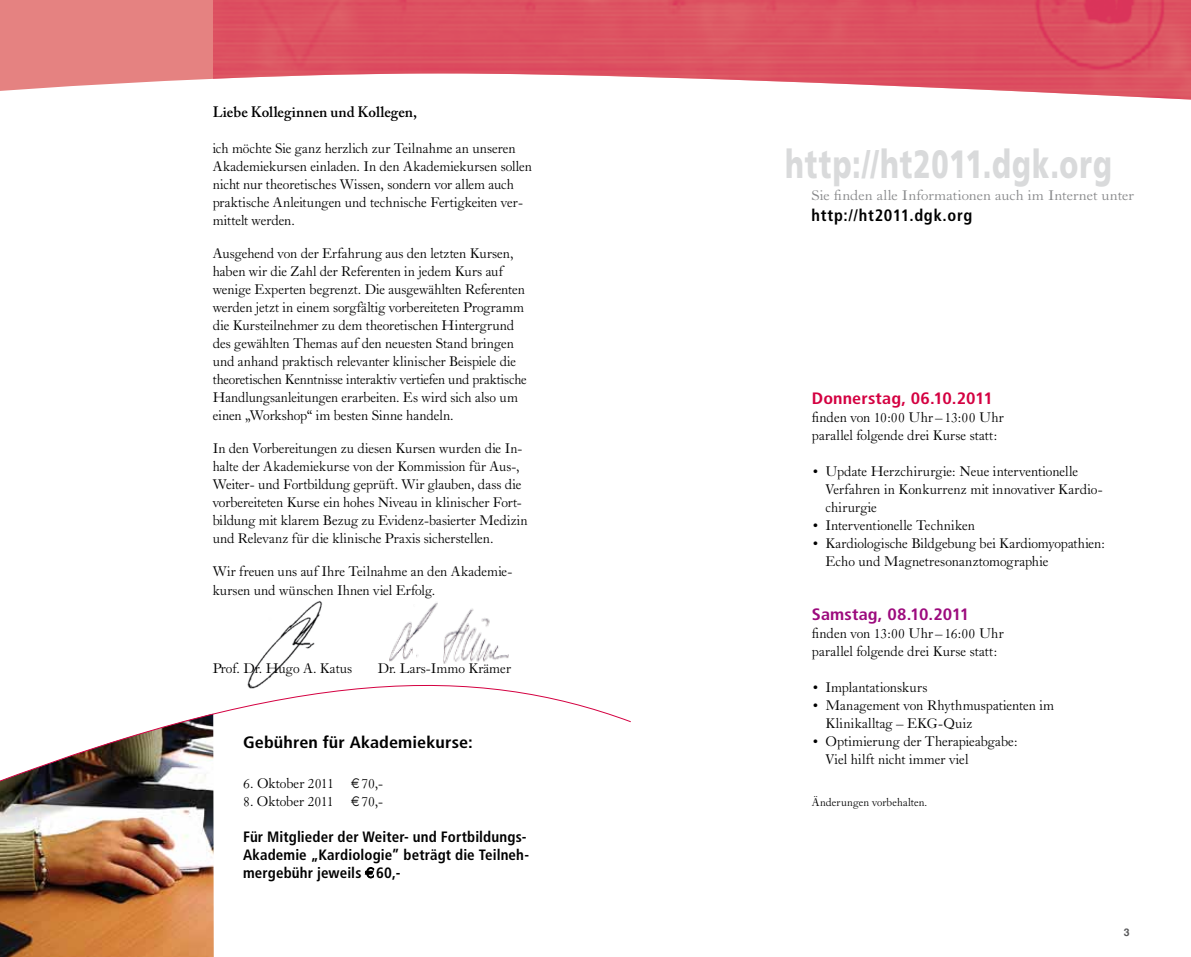
<style>
.page{position:relative;width:1191px;height:957px;background:#fff}
.page>*{position:absolute;margin:0;border:0;box-sizing:border-box;transform-origin:0 0}
.t1{font:900 39.45px "Frutiger LT Std";letter-spacing:.035em;color:#d9dadb;scale:.72 1}
.t2{font:700 condensed 16.5px "Frutiger LT Std";letter-spacing:.01em;color:#000;scale:1.1 1}
.t3{font:700 condensed 16.5px "Frutiger LT Std";letter-spacing:.005em;color:#d40041;scale:1.1 1}
.t4{font:700 condensed 16.5px "Frutiger LT Std";letter-spacing:.045em;color:#000}
.t5{font:700 condensed 16.5px "Frutiger LT Std";letter-spacing:.005em;color:#9c0a7d;scale:1.1 1}
.t6{font:15px/18px "Caslon Old Face BT";letter-spacing:-.005em;color:#000}
.t7{font:700 condensed 15px/18px "Frutiger LT Std";letter-spacing:.01em;color:#000}
.t8{font:15px "Caslon Old Face BT";color:#87888a;scale:1.1 1}
.t9{font:600 15px "Adobe Caslon Pro";letter-spacing:.005em;color:#000}
.t10{font:12px "Caslon Old Face BT";letter-spacing:.005em;color:#000}
.t11{font:700 10.5px "Helvetica";color:#58585a}
.s1{font-family:"Euro Sans";font-size:14.25px}
.s2{font-family:"Euro Sans";font-weight:400;font-stretch:normal}
.s3{font-size:12.75px}
</style>
<div class="page">
<svg style="left:0;top:0;width:214px;height:91px;fill:#e58281"></svg>
<img style="left:214px;top:0;width:977px;height:100px">
<img style="left:0;top:786px;width:214px;height:171px">
<svg style="left:365px;top:867px;width:9px;height:11px"></svg>
<img style="left:257px;top:600px;width:66px;height:64px">
<img style="left:389px;top:602px;width:120px;height:62px">
<svg style="left:0;top:664px;width:631px;height:122px"></svg>
<p class="t9" style="left:213px;top:103px;width:206px">Liebe Kolleginnen und Kollegen,</p>
<p class="t6" style="left:213px;top:139px;width:321px">ich möchte Sie ganz herzlich zur Teilnahme an unseren Akademiekursen einladen. In den Akademiekursen sollen nicht nur theoretisches Wissen, sondern vor allem auch praktische Anleitungen und technische Fertigkeiten ver&shy;mittelt werden.</p>
<p class="t6" style="left:213px;top:244px;width:315px">Ausgehend von der Erfahrung aus den letzten Kursen, haben wir die Zahl der Referenten in jedem Kurs auf wenige Experten begrenzt. Die ausgewählten Referenten werden jetzt in einem sorgfältig vorbereiteten Programm die Kursteilnehmer zu dem theoretischen Hintergrund des gewählten Themas auf den neuesten Stand bringen und anhand praktisch relevanter klinischer Beispiele die theoretischen Kenntnisse interaktiv vertiefen und praktische Handlungsanleitungen erarbeiten. Es wird sich also um einen „Workshop“ im besten Sinne handeln.</p>
<p class="t6" style="left:213px;top:439px;width:317px">In den Vorbereitungen zu diesen Kursen wurden die In&shy;halte der Akademiekurse von der Kommission für Aus-, Weiter- und Fortbildung geprüft. Wir glauben, dass die vorbereiteten Kurse ein hohes Niveau in klinischer Fort&shy;bildung mit klarem Bezug zu Evidenz-basierter Medizin und Relevanz für die klinische Praxis sicherstellen.</p>
<p class="t6" style="left:213px;top:562px;width:301px">Wir freuen uns auf Ihre Teilnahme an den Akademie&shy;kursen und wünschen Ihnen viel Erfolg.</p>
<p class="t6" style="left:213px;top:658px;width:141px">Prof. Dr. Hugo A. Katus</p>
<p class="t6" style="left:378px;top:658px;width:135px">Dr. Lars-Immo Krämer</p>
<p class="t2" style="left:243px;top:732px;width:210px">Gebühren für Akademiekurse:</p>
<p class="t6" style="left:243px;top:773px;width:142px">6. Oktober 2011 <span class="s1">?</span> 70,-</p>
<p class="t6" style="left:243px;top:791px;width:142px">8. Oktober 2011 <span class="s1">?</span> 70,-</p>
<p class="t7" style="left:243px;top:827px;width:287px">Für Mitglieder der Weiter- und Fortbildungs-<br>Akademie „Kardiologie” beträgt die Teilneh&shy;mergebühr jeweils <span class="s2">?</span> 60,-</p>
<p class="t1" style="left:785px;top:141px;width:455px">http://ht2011.dgk.org</p>
<p class="t8" style="left:811px;top:186px;width:295px">Sie finden alle Informationen auch im Internet unter</p>
<p class="t4" style="left:811px;top:205px;width:162px">http://ht2011.dgk.org</p>
<p class="t3" style="left:812px;top:388px;width:166px">Donnerstag, 06.10.2011</p>
<p class="t6" style="left:812px;top:407px;width:193px">finden von 10:00 Uhr – 13:00 Uhr parallel folgende drei Kurse statt:</p>
<p class="t6" style="left:825px;top:461px;width:279px;text-indent:-14px"><span class="s3">•</span> Update Herzchirurgie: Neue interventionelle<br>Verfahren in Konkurrenz mit innovativer Kardio&shy;chirurgie</p>
<p class="t6" style="left:812px;top:515px;width:165px"><span class="s3">•</span> Interventionelle Techniken</p>
<p class="t6" style="left:825px;top:533px;width:281px;text-indent:-14px"><span class="s3">•</span> Kardiologische Bildgebung bei Kardiomyopathien:<br>Echo und Magnetresonanztomographie</p>
<p class="t5" style="left:812px;top:604px;width:145px">Samstag, 08.10.2011</p>
<p class="t6" style="left:812px;top:623px;width:193px">finden von 13:00 Uhr –16:00 Uhr parallel folgende drei Kurse statt:</p>
<p class="t6" style="left:812px;top:677px;width:117px"><span class="s3">•</span> Implantationskurs</p>
<p class="t6" style="left:825px;top:695px;width:230px;text-indent:-14px"><span class="s3">•</span> Management von Rhythmuspatienten im<br>Klinikalltag – EKG-Quiz</p>
<p class="t6" style="left:825px;top:731px;width:194px;text-indent:-14px"><span class="s3">•</span> Optimierung der Therapieabgabe:<br>Viel hilft nicht immer viel</p>
<p class="t10" style="left:812px;top:794px;width:117px">Änderungen vorbehalten.</p>
<p class="t11" style="left:1123px;top:924px;width:7px">3</p>
</div>
